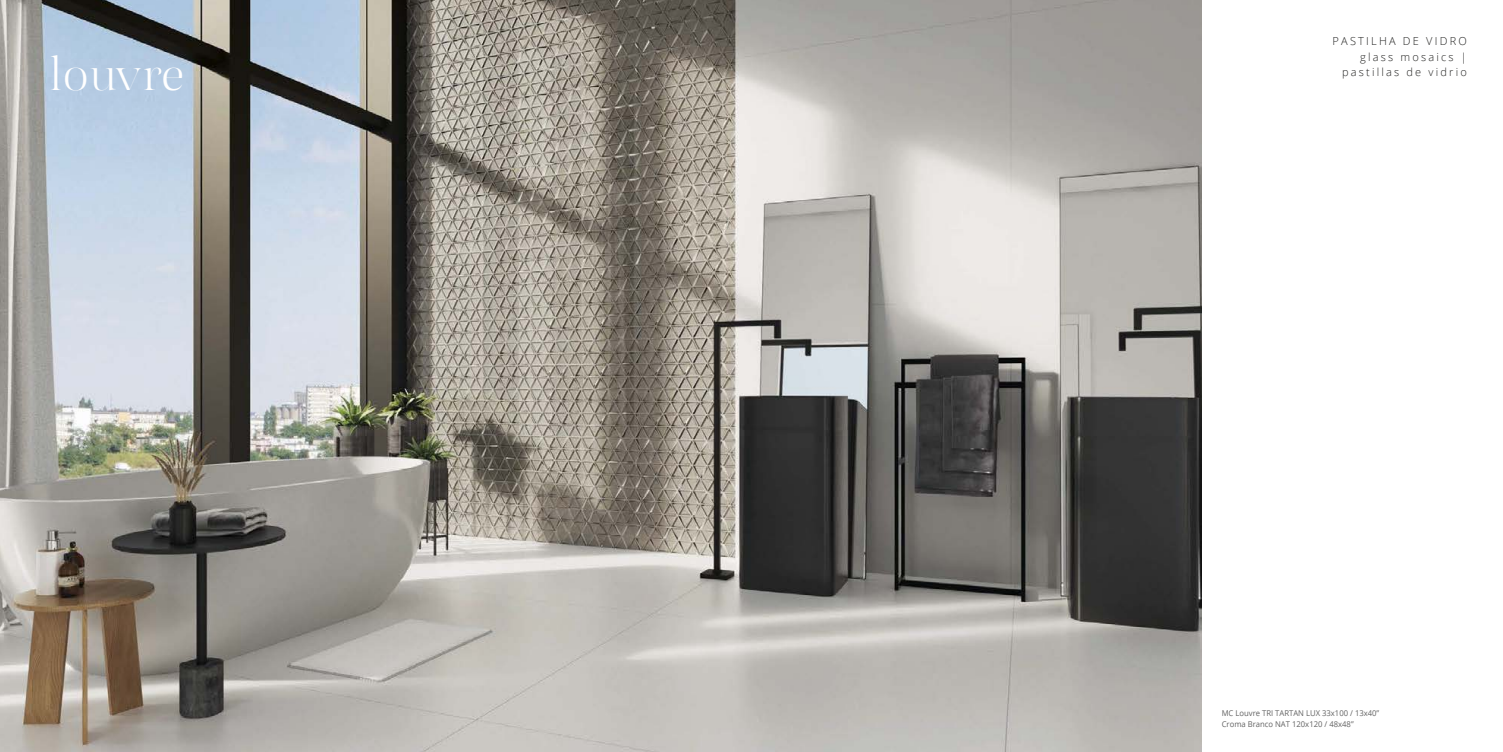
<style>
.page{position:relative;width:1503px;height:752px;background:#fff}
.page>*{position:absolute;margin:0;border:0;box-sizing:border-box;transform-origin:0 0}
.t1{font:300 46px "Morison Display";color:#fff}
.t2{font:300 11px/16.3px "Open Sans";letter-spacing:.2em;color:#222221;text-align:right}
.t3{font:8px/11px "Open Sans";color:#636363;scale:.96 1}
</style>
<div class="page">
<img style="left:0;top:0;width:1201px;height:751px">
<h1 class="t1" style="left:50px;top:43px;width:136px">louvre</h1>
<h2 class="t2" style="left:1332px;top:32px;width:136px">PASTILHA DE VIDRO glass mosaics |</h2>
<h2 class="t2" style="left:1342px;top:63px;width:126px">pastillas de vidrio</h2>
<p class="t3" style="left:1221px;top:707px;width:166px">MC Louvre TRI TARTAN LUX 33x100 / 13x40”<br>Croma Branco NAT 120x120 / 48x48”</p>
</div>
